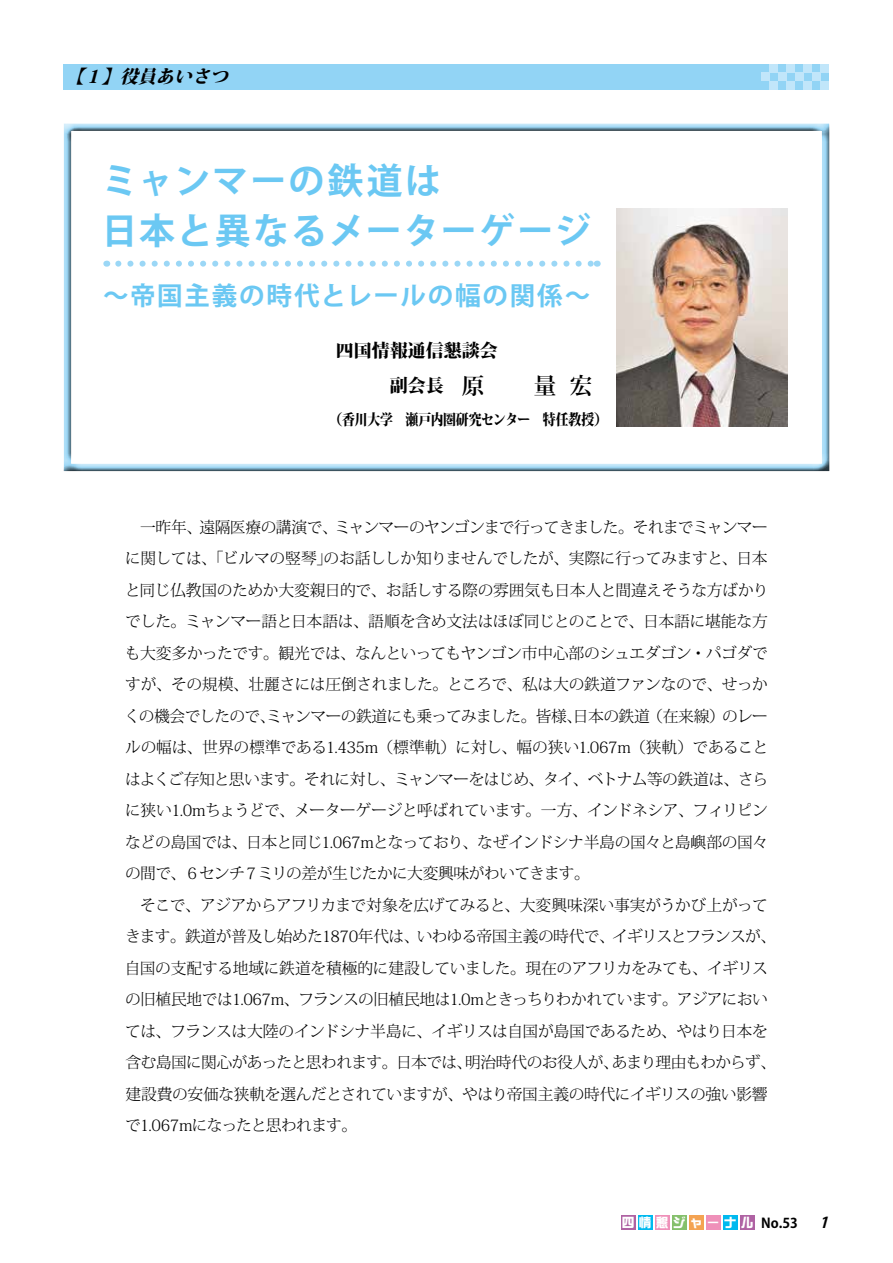
<style>
.page{position:relative;width:893px;height:1263px;background:#fff}
.page>*{position:absolute;margin:0;border:0;box-sizing:border-box;transform-origin:0 0}
.t1{font:700 36px/49.5px "Koz Go Pro";letter-spacing:.055em;color:#6bc8f3}
.t2{font:700 25.5px "Koz Go Pro";letter-spacing:.065em;color:#6bc8f3}
.t3{font:800 18px/35.2px "Koz Min Pro";color:#000}
.t4{font:italic 800 18px "Koz Min Pro";color:#000}
.t5{font:300 15.75px/31.5px "Koz Min Pro";letter-spacing:-.035em;color:#000;text-align:justify}
.t6{font:800 15px "Koz Min Pro";letter-spacing:-.015em;color:#000;scale:.93 1}
.t7{font:italic 700 15px "Koz Go Pro";color:#000}
.t8{font:12.75px "DF So Gei Std W9";letter-spacing:.335em;color:#fff}
.s1{font-weight:700;font-size:22.5px}
.s2{font-family:"Koz Go Pro";font-weight:700;font-size:13.5px;color:#000}
</style>
<div class="page">
<div style="left:621px;top:1215px;width:15px;height:15px;background:#af62a3"></div>
<div style="left:638px;top:1215px;width:15px;height:15px;background:#00b9ef"></div>
<div style="left:655px;top:1215px;width:15px;height:15px;background:#ef90b9"></div>
<div style="left:672px;top:1215px;width:15px;height:15px;background:#85c06c"></div>
<div style="left:689px;top:1215px;width:15px;height:15px;background:#f4a352"></div>
<div style="left:706px;top:1215px;width:15px;height:15px;background:#ef90b9"></div>
<div style="left:723px;top:1215px;width:15px;height:15px;background:#00b9ef"></div>
<div style="left:740px;top:1215px;width:15px;height:15px;background:#af62a3"></div>
<div style="left:64px;top:64px;width:765px;height:25px;background:#92d4f5"></div>
<div style="left:61px;top:123px;width:770px;height:351px;background:#000;opacity:.75"></div>
<img style="left:617px;top:208px;width:171px;height:219px">
<div style="left:821px;top:64px;width:8px;height:8px;background:#c1e6fa"></div>
<div style="left:821px;top:81px;width:8px;height:8px;background:#c1e6fa"></div>
<div style="left:812px;top:72px;width:9px;height:9px;background:#c1e6fa"></div>
<div style="left:804px;top:64px;width:8px;height:8px;background:#c1e6fa"></div>
<div style="left:804px;top:81px;width:8px;height:8px;background:#c1e6fa"></div>
<div style="left:795px;top:72px;width:9px;height:9px;background:#c1e6fa"></div>
<div style="left:787px;top:64px;width:8px;height:8px;background:#c1e6fa"></div>
<div style="left:787px;top:81px;width:8px;height:8px;background:#c1e6fa"></div>
<div style="left:778px;top:72px;width:9px;height:9px;background:#c1e6fa"></div>
<div style="left:770px;top:64px;width:8px;height:8px;background:#c1e6fa"></div>
<div style="left:770px;top:81px;width:8px;height:8px;background:#c1e6fa"></div>
<div style="left:761px;top:72px;width:9px;height:9px;background:#c1e6fa"></div>
<svg style="left:118px;top:261px;width:473px;height:6px"></svg>
<p class="t4" style="left:66px;top:63px;width:170px">【１】役員あいさつ</p>
<h1 class="t1" style="left:102px;top:159px;width:491px">ミャンマーの鉄道は<br>日本と異なるメーターゲージ</h1>
<h2 class="t2" style="left:103px;top:279px;width:489px">～帝国主義の時代とレールの幅の関係～</h2>
<p class="t3" style="left:336px;top:332px;width:258px">四国情報通信懇談会<br>　　　副会長　<span class="s1">原 　 量 宏</span></p>
<p class="t6" style="left:328px;top:408px;width:302px">（香川大学　瀬戸内圏研究センター　特任教授）</p>
<p class="t5" style="left:125px;top:511px;width:645px;text-indent:16px">一昨年、遠隔医療の講演で、ミャンマーのヤンゴンまで行ってきました。それまでミャンマーに関しては、｢ビルマの竪琴｣のお話ししか知りませんでしたが、実際に行ってみますと、日本と同じ仏教国のためか大変親日的で、お話しする際の雰囲気も日本人と間違えそうな方ばかりでした。ミャンマー語と日本語は、語順を含め文法はほぼ同じとのことで、日本語に堪能な方も大変多かったです。観光では、なんといってもヤンゴン市中心部のシュエダゴン・パゴダですが、その規模、壮麗さには圧倒されました。ところで、私は大の鉄道ファンなので、せっかくの機会でしたので、ミャンマーの鉄道にも乗ってみました。皆様、日本の鉄道（在来線）のレールの幅は、世界の標準である1.435m（標準軌）に対し、幅の狭い1.067m（狭軌）であることはよくご存知と思います。それに対し、ミャンマーをはじめ、タイ、ベトナム等の鉄道は、さらに狭い1.0mちょうどで、メーターゲージと呼ばれています。一方、インドネシア、フィリピンなどの島国では、日本と同じ1.067mとなっており、なぜインドシナ半島の国々と島嶼部の国々の間で、６センチ７ミリの差が生じたかに大変興味がわいてきます。</p>
<p class="t5" style="left:125px;top:889px;width:653px;text-align:left;text-indent:15px">そこで、アジアからアフリカまで対象を広げてみると、大変興味深い事実がうかび上がってきます。鉄道が普及し始めた1870年代は、いわゆる帝国主義の時代で、イギリスとフランスが、自国の支配する地域に鉄道を積極的に建設していました。現在のアフリカをみても、イギリスの旧植民地では1.067m、フランスの旧植民地は1.0mときっちりわかれています。アジアにおいては、フランスは大陸のインドシナ半島に、イギリスは自国が島国であるため、やはり日本を含む島国に関心があったと思われます。日本では、明治時代のお役人が、あまり理由もわからず、建設費の安価な狭軌を選んだとされていますが、やはり帝国主義の時代にイギリスの強い影響で1.067mになったと思われます。</p>
<p class="t8" style="left:622px;top:1216px;width:177px">四情懇ジャーナル <span class="s2">No.53</span></p>
<p class="t7" style="left:819px;top:1213px;width:16px">1</p>
</div>
